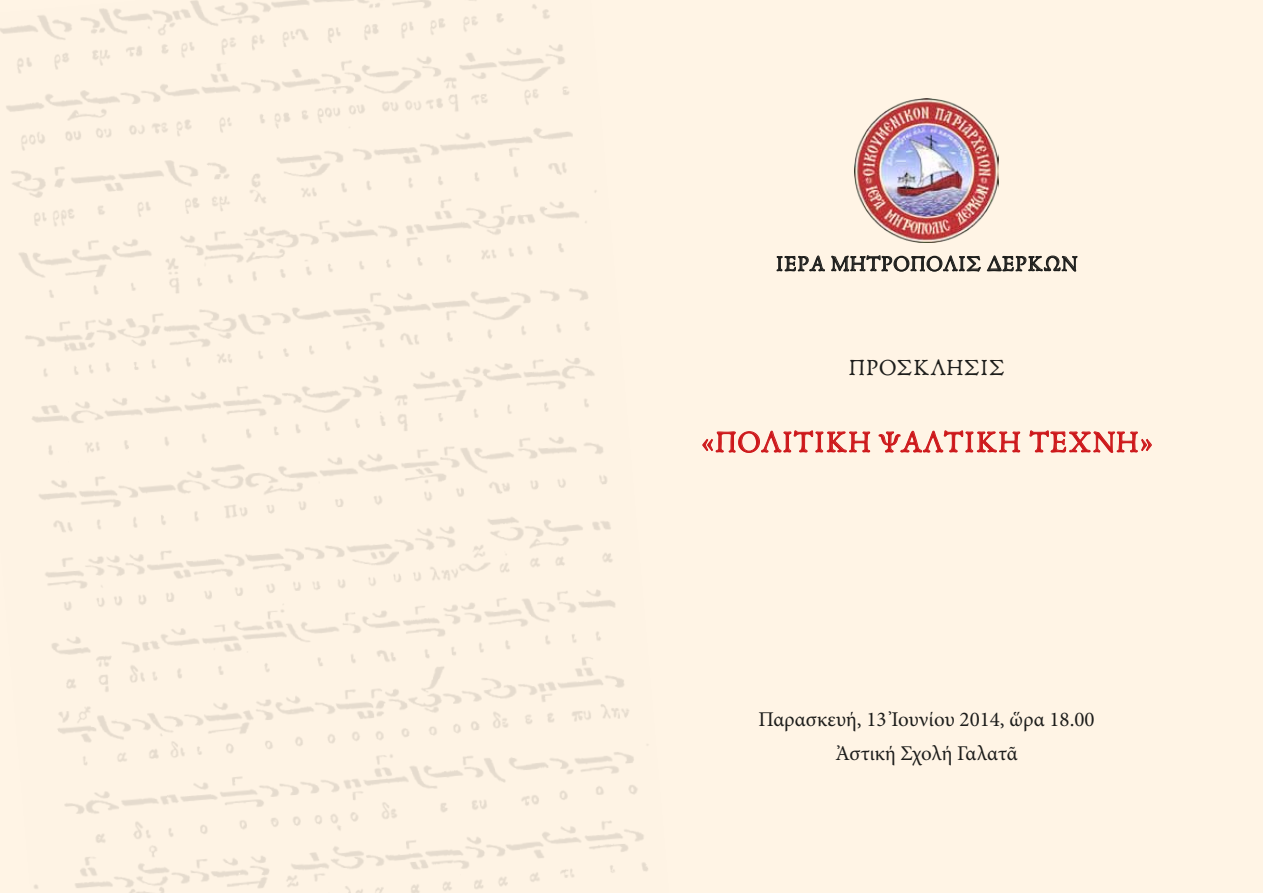
<style>
.page{position:relative;width:1263px;height:893px;background:#fff4e5}
.page>*{position:absolute;margin:0;border:0;box-sizing:border-box;transform-origin:0 0}
.t1{font:31.5px "Anaktoria";color:#cd171a}
.t2{font:24px "Anaktoria";color:#1d1d1b}
.t3{font:22.5px "Anaktoria";color:#1d1d1b}
.t4{font:21px/33.8px "Minion Pro";color:#1d1d1b;text-align:center}
</style>
<div class="page">
<img style="left:855px;top:99px;width:143px;height:116px">
<svg style="left:776px;top:255px;width:49px;height:17px"></svg>
<svg style="left:831px;top:215px;width:247px;height:57px"></svg>
<svg style="left:702px;top:430px;width:168px;height:23px"></svg>
<svg style="left:878px;top:430px;width:142px;height:23px"></svg>
<svg style="left:1029px;top:430px;width:123px;height:23px"></svg>
<p class="t3" style="left:775px;top:250px;width:304px">IΕΡΑ ΜΗΤΡΟΠΟΛΙΣ ΔΕΡΚΩΝ</p>
<p class="t2" style="left:848px;top:353px;width:158px">ΠΡΟΣΚΛΗΣΙΣ</p>
<h1 class="t1" style="left:700px;top:423px;width:454px">«ΠΟΛΙΤΙΚΗ ΨΑΛΤΙΚΗ ΤΕΧΝΗ»</h1>
<p class="t4" style="left:758px;top:703px;width:338px">Παρασκευή, 13 Ἰουνίου 2014, ὥρα 18.00<br>Ἀστική Σχολή Γαλατᾶ</p>
</div>
